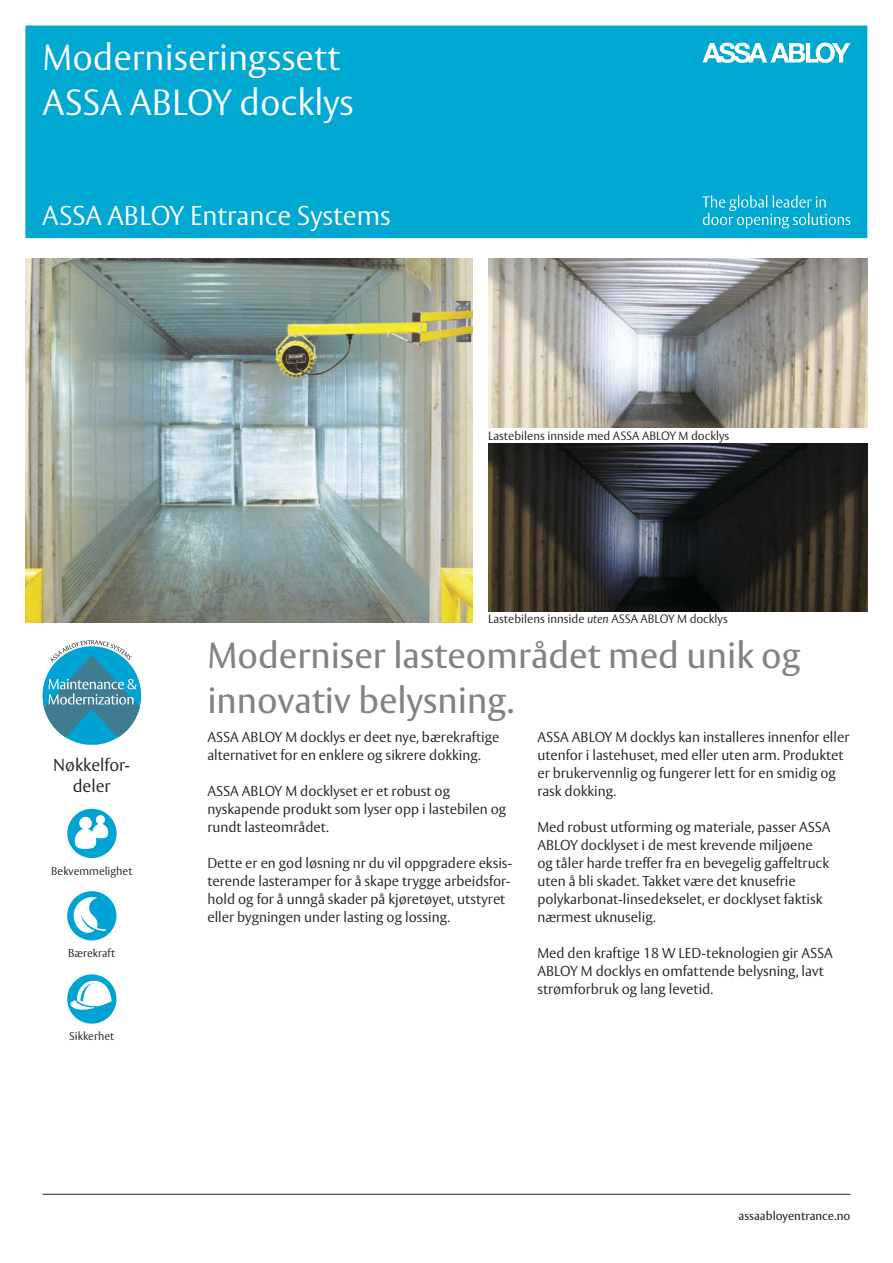
<style>
.page{position:relative;width:893px;height:1263px;background:#fff}
.page>*{position:absolute;margin:0;border:0;box-sizing:border-box;transform-origin:0 0}
.t1{font:36px/45px "ASSA Vesta";color:#808285}
.t2{font:300 36px/45px "ASSA Vesta";color:#fff}
.t3{font:300 27px "ASSA Vesta";color:#fff}
.t4{font:300 17.25px/21px "ASSA Vesta";color:#231f20;text-align:center}
.t5{font:300 14.25px/18px "ASSA Vesta";color:#231f20}
.t6{font:300 12px "ASSA Vesta";color:#231f20}
.t7{font:12px "ASSA Vesta";color:#231f20}
.t8{font:300 11.25px "ASSA Vesta";color:#231f20}
.s1{font-style:italic}
</style>
<div class="page">
<div style="left:25px;top:26px;width:842px;height:212px;background:#00a8d2"></div>
<svg style="left:709px;top:48px;width:5px;height:7px"></svg>
<svg style="left:777px;top:200px;width:27px;height:7px"></svg>
<svg style="left:704px;top:218px;width:22px;height:6px"></svg>
<svg style="left:724px;top:46px;width:22px;height:14px"></svg>
<div style="left:820px;top:46px;width:10px;height:13px;background:#00a8d2;border-radius:50%"></div>
<div style="left:67px;top:809px;width:50px;height:49px;background:#00a3d3;border-radius:50%"></div>
<svg style="left:75px;top:815px;width:33px;height:34px"></svg>
<img style="left:25px;top:259px;width:447px;height:364px">
<img style="left:488px;top:259px;width:379px;height:168px">
<img style="left:488px;top:443px;width:379px;height:168px">
<div style="left:67px;top:891px;width:49px;height:49px;background:#00a3d3;border-radius:50%"></div>
<svg style="left:72px;top:895px;width:35px;height:38px"></svg>
<div style="left:67px;top:974px;width:49px;height:50px;background:#00a3d3;border-radius:50%"></div>
<svg style="left:70px;top:981px;width:42px;height:32px"></svg>
<svg style="left:43px;top:640px;width:98px;height:105px"></svg>
<hr style="left:43px;top:1194px;width:807px;height:1px;background:#231f20">
<h1 class="t2" style="left:42px;top:37px;width:313px">Moderniseringssett<br>ASSA ABLOY docklys</h1>
<h2 class="t3" style="left:42px;top:199px;width:350px">ASSA ABLOY Entrance Systems</h2>
<p class="t6" style="left:488px;top:428px;width:243px">Lastebilens innside med ASSA ABLOY M docklys</p>
<p class="t6" style="left:488px;top:611px;width:241px">Lastebilens innside <span class="s1">uten</span> ASSA ABLOY M docklys</p>
<p class="t4" style="left:53px;top:755px;width:78px">Nøkkelfor&shy;deler</p>
<p class="t8" style="left:51px;top:864px;width:83px">Bekvemmelighet</p>
<p class="t8" style="left:68px;top:946px;width:48px">Bærekraft</p>
<p class="t8" style="left:69px;top:1030px;width:46px">Sikkerhet</p>
<h1 class="t1" style="left:207px;top:634px;width:595px">Moderniser lasteområdet med unik og innovativ belysning.</h1>
<p class="t5" style="left:207px;top:729px;width:294px">ASSA ABLOY M docklys er deet nye, bærekraftige alternativet for en enklere og sikrere dokking.</p>
<p class="t5" style="left:207px;top:783px;width:300px">ASSA ABLOY M docklyset er et robust og nyskapende produkt som lyser opp i lastebilen og rundt lasteområdet.</p>
<p class="t5" style="left:207px;top:855px;width:306px">Dette er en god løsning nr du vil oppgradere eksis&shy;terende lasteramper for å skape trygge arbeidsfor&shy;hold og for å unngå skader på kjøretøyet, utstyret eller bygningen under lasting og lossing.</p>
<p class="t5" style="left:537px;top:729px;width:314px">ASSA ABLOY M docklys kan installeres innenfor eller utenfor i lastehuset, med eller uten arm. Produktet er brukervennlig og fungerer lett for en smidig og rask dokking.</p>
<p class="t5" style="left:537px;top:819px;width:295px">Med robust utforming og materiale, passer ASSA ABLOY docklyset i de mest krevende miljøene og tåler harde treffer fra en bevegelig gaffeltruck uten å bli skadet. Takket være det knusefrie polykarbonat-linsedekselet, er docklyset faktisk nærmest uknuselig.</p>
<p class="t5" style="left:537px;top:945px;width:297px">Med den kraftige 18 W LED-teknologien gir ASSA<br>ABLOY M docklys en omfattende belysning, lavt strømforbruk og lang levetid.</p>
<p class="t7" style="left:739px;top:1209px;width:113px">assaabloyentrance.no</p>
</div>
